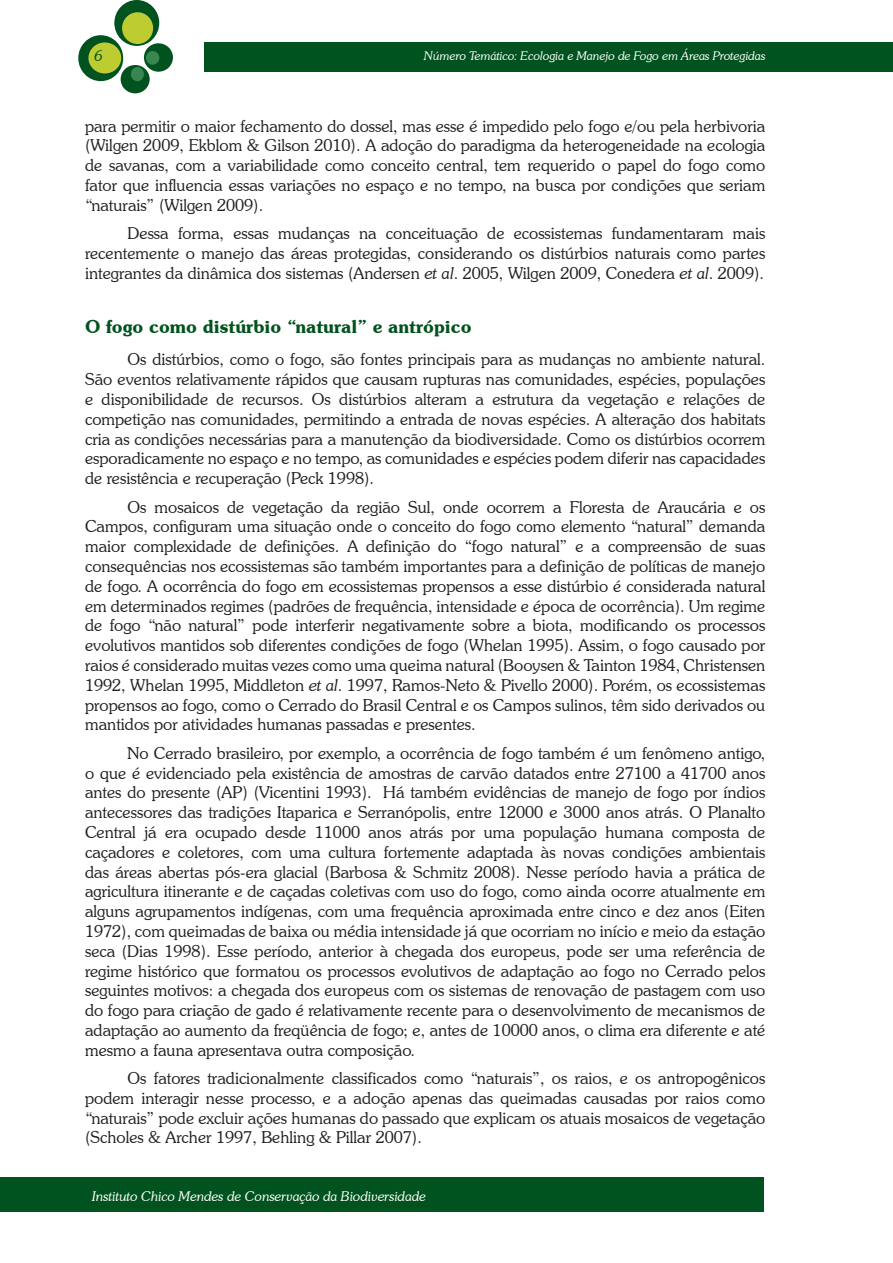
<style>
.page{position:relative;width:893px;height:1263px;background:#fff}
.page>*{position:absolute;margin:0;border:0;box-sizing:border-box;transform-origin:0 0}
.t1{font:600 18px "Souvenir IT Cby BT";color:#00531e}
.t2{font:300 16.5px/19.8px "Souvenir IT Cby BT";color:#231f20;text-align:justify}
.t3{font:italic 300 15px "Souvenir IT Cby BT";color:#00531e}
.t4{font:italic 300 13.5px "Souvenir IT Cby BT";color:#fff}
.t5{font:italic 300 12px "Souvenir IT Cby BT";color:#fff}
.s1{font-style:italic}
</style>
<div class="page">
<div style="left:204px;top:43px;width:689px;height:29px;background:#00531e"></div>
<div style="left:114px;top:0;width:45px;height:46px;background:#00531e;border-radius:50%"></div>
<div style="left:78px;top:35px;width:45px;height:46px;background:#00531e;border-radius:50%"></div>
<div style="left:144px;top:43px;width:29px;height:29px;background:#00531e;border-radius:50%"></div>
<div style="left:121px;top:65px;width:29px;height:28px;background:#00531e;border-radius:50%"></div>
<div style="left:122px;top:12px;width:31px;height:32px;background:#bdcd31;border-radius:50%"></div>
<div style="left:88px;top:42px;width:33px;height:31px;background:#bdcd31;border-radius:50%"></div>
<div style="left:146px;top:51px;width:13px;height:14px;background:#388750;border-radius:50%"></div>
<div style="left:131px;top:67px;width:13px;height:14px;background:#388750;border-radius:50%"></div>
<div style="left:0;top:1178px;width:764px;height:34px;background:#00531e"></div>
<p class="t3" style="left:95px;top:46px;width:10px">6</p>
<p class="t5" style="left:424px;top:49px;width:343px">Número Temático: Ecologia e Manejo de Fogo em Áreas Protegidas</p>
<p class="t2" style="left:85px;top:116px;width:682px">para permitir o maior fechamento do dossel, mas esse é impedido pelo fogo e/ou pela herbivoria (Wilgen 2009, Ekblom &amp; Gilson 2010). A adoção do paradigma da heterogeneidade na ecologia de savanas, com a variabilidade como conceito central, tem requerido o papel do fogo como fator que influencia essas variações no espaço e no tempo, na busca por condições que seriam “naturais” (Wilgen 2009).</p>
<p class="t2" style="left:85px;top:223px;width:682px;text-indent:43px">Dessa forma, essas mudanças na conceituação de ecossistemas fundamentaram mais recentemente o manejo das áreas protegidas, considerando os distúrbios naturais como partes integrantes da dinâmica dos sistemas (Andersen <span class="s1">et al</span>. 2005, Wilgen 2009, Conedera <span class="s1">et al</span>. 2009).</p>
<p class="t1" style="left:85px;top:315px;width:388px">O fogo como distúrbio “natural” e antrópico</p>
<p class="t2" style="left:85px;top:349px;width:682px;text-indent:43px">Os distúrbios, como o fogo, são fontes principais para as mudanças no ambiente natural.<br>São eventos relativamente rápidos que causam rupturas nas comunidades, espécies, populações e disponibilidade de recursos. Os distúrbios alteram a estrutura da vegetação e relações de competição nas comunidades, permitindo a entrada de novas espécies. A alteração dos habitats cria as condições necessárias para a manutenção da biodiversidade. Como os distúrbios ocorrem esporadicamente no espaço e no tempo, as comunidades e espécies podem diferir nas capacidades de resistência e recuperação (Peck 1998).</p>
<p class="t2" style="left:85px;top:497px;width:682px;text-indent:43px">Os mosaicos de vegetação da região Sul, onde ocorrem a Floresta de Araucária e os Campos, configuram uma situação onde o conceito do fogo como elemento “natural” demanda maior complexidade de definições. A definição do “fogo natural” e a compreensão de suas consequências nos ecossistemas são também importantes para a definição de políticas de manejo de fogo. A ocorrência do fogo em ecossistemas propensos a esse distúrbio é considerada natural em determinados regimes (padrões de frequência, intensidade e época de ocorrência). Um regime de fogo “não natural” pode interferir negativamente sobre a biota, modificando os processos evolutivos mantidos sob diferentes condições de fogo (Whelan 1995). Assim, o fogo causado por raios é considerado muitas vezes como uma queima natural (Booysen &amp; Tainton 1984, Christensen 1992, Whelan 1995, Middleton <span class="s1">et al</span>. 1997, Ramos-Neto &amp; Pivello 2000). Porém, os ecossistemas propensos ao fogo, como o Cerrado do Brasil Central e os Campos sulinos, têm sido derivados ou mantidos por atividades humanas passadas e presentes.</p>
<p class="t2" style="left:85px;top:743px;width:682px;text-indent:43px">No Cerrado brasileiro, por exemplo, a ocorrência de fogo também é um fenômeno antigo, o que é evidenciado pela existência de amostras de carvão datados entre 27100 a 41700 anos antes do presente (AP) (Vicentini 1993). Há também evidências de manejo de fogo por índios antecessores das tradições Itaparica e Serranópolis, entre 12000 e 3000 anos atrás. O Planalto Central já era ocupado desde 11000 anos atrás por uma população humana composta de caçadores e coletores, com uma cultura fortemente adaptada às novas condições ambientais das áreas abertas pós-era glacial (Barbosa &amp; Schmitz 2008). Nesse período havia a prática de agricultura itinerante e de caçadas coletivas com uso do fogo, como ainda ocorre atualmente em alguns agrupamentos indígenas, com uma frequência aproximada entre cinco e dez anos (Eiten 1972), com queimadas de baixa ou média intensidade já que ocorriam no início e meio da estação seca (Dias 1998). Esse período, anterior à chegada dos europeus, pode ser uma referência de regime histórico que formatou os processos evolutivos de adaptação ao fogo no Cerrado pelos seguintes motivos: a chegada dos europeus com os sistemas de renovação de pastagem com uso do fogo para criação de gado é relativamente recente para o desenvolvimento de mecanismos de adaptação ao aumento da freqüência de fogo; e, antes de 10000 anos, o clima era diferente e até mesmo a fauna apresentava outra composição.</p>
<p class="t2" style="left:85px;top:1068px;width:682px;text-indent:43px">Os fatores tradicionalmente classificados como “naturais”, os raios, e os antropogênicos podem interagir nesse processo, e a adoção apenas das queimadas causadas por raios como “naturais” pode excluir ações humanas do passado que explicam os atuais mosaicos de vegetação (Scholes &amp; Archer 1997, Behling &amp; Pillar 2007).</p>
<p class="t4" style="left:92px;top:1188px;width:335px">Instituto Chico Mendes de Conservação da Biodiversidade</p>
</div>
